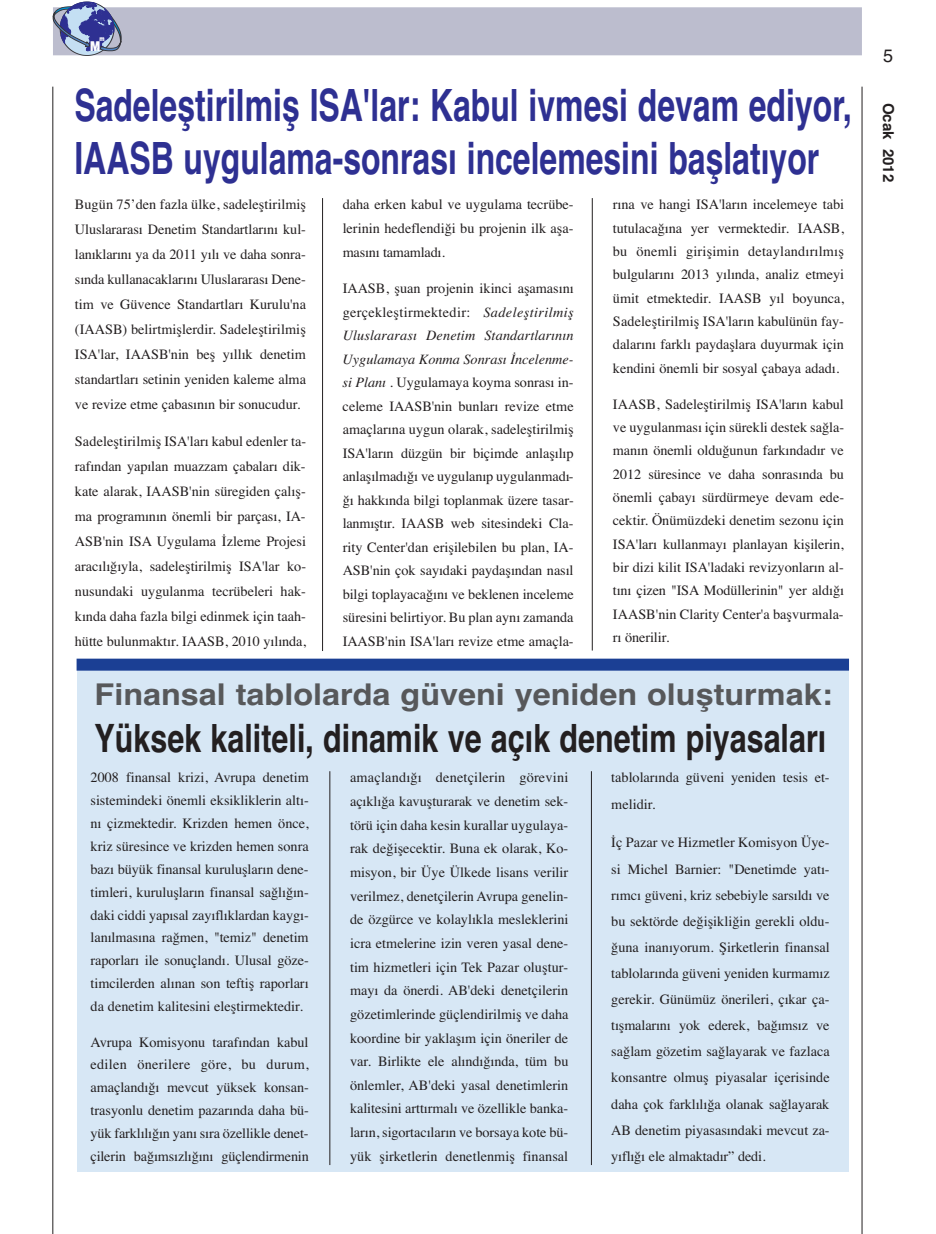
<style>
.page{position:relative;width:936px;height:1234px;background:#fff}
.page>*{position:absolute;margin:0;border:0;box-sizing:border-box;transform-origin:0 0}
.t1{font:700 44.4px/53.2px "Helvetica TU";color:#2e3092;scale:.72 1}
.t2{font:700 39px "Helvetica TU";color:#231f20;scale:.78 1}
.t3{font:700 30px "Helvetica TU";color:#57585a;scale:1.08 1}
.t4{font:18px "Helvetica TU";color:#231f20}
.t5{font:700 15px "Helvetica TU";color:#231f20}
.t6{font:14.25px/23.2px "Times TU";color:#231f20;text-align:justify}
.t7{font:900 13.65px "Helvetica Neue";color:#fff;scale:.79 1}
.t8{font:900 7.05px "Helvetica Neue";color:#fff;scale:.76 1}
.s1{font-style:italic}
</style>
<div class="page">
<div style="left:53px;top:7px;width:808px;height:48px;background:#bcbdce"></div>
<svg style="left:53px;top:2px;width:68px;height:54px"></svg>
<hr style="left:52px;top:87px;width:1px;height:1146px;background:#231f20">
<hr style="left:861px;top:87px;width:1px;height:1146px;background:#231f20">
<hr style="left:322px;top:198px;width:1px;height:453px;background:#231f20">
<hr style="left:592px;top:198px;width:1px;height:452px;background:#231f20">
<div style="left:77px;top:658px;width:771px;height:513px;background:#d7e7f5"></div>
<hr style="left:329px;top:771px;width:1px;height:393px;background:#231f20">
<hr style="left:591px;top:771px;width:1px;height:393px;background:#231f20">
<div style="left:77px;top:658px;width:772px;height:12px;background:#1b3f94"></div>
<p class="t8" style="left:99px;top:36px;width:8px">m</p>
<p class="t7" style="left:90px;top:41px;width:14px">M</p>
<h1 class="t1" style="left:74px;top:79px;width:1081px">Sadeleştirilmiş ISA'lar: Kabul ivmesi devam ediyor,<br>IAASB uygulama-sonrası incelemesini başlatıyor</h1>
<p class="t6" style="left:75px;top:192px;width:233px;line-height:24.9px">Bugün 75’den fazla ülke, sadeleştirilmiş Uluslararası Denetim Standartlarını kul&shy;lanıklarını ya da 2011 yılı ve daha sonra&shy;sında kullanacaklarını Uluslararası Dene&shy;tim ve Güvence Standartları Kurulu'na (IAASB) belirtmişlerdir. Sadeleştirilmiş ISA'lar, IAASB'nin beş yıllık denetim standartları setinin yeniden kaleme alma ve revize etme çabasının bir sonucudur.</p>
<p class="t6" style="left:75px;top:429px;width:233px;line-height:24.9px">Sadeleştirilmiş ISA'ları kabul edenler ta&shy;rafından yapılan muazzam çabaları dik&shy;kate alarak, IAASB'nin süregiden çalış&shy;ma programının önemli bir parçası, IA-ASB'nin ISA Uygulama İzleme Projesi aracılığıyla, sadeleştirilmiş ISA'lar ko&shy;nusundaki uygulanma tecrübeleri hak&shy;kında daha fazla bilgi edinmek için taah&shy;hütte bulunmaktır. IAASB, 2010 yılında,</p>
<p class="t6" style="left:342px;top:192px;width:232px;line-height:23.9px">daha erken kabul ve uygulama tecrübe&shy;lerinin hedeflendiği bu projenin ilk aşa&shy;masını tamamladı.</p>
<p class="t6" style="left:342px;top:277px;width:233px">IAASB, şuan projenin ikinci aşamasını gerçekleştirmektedir: <span class="s1">Sadeleştirilmiş Uluslararası Denetim Standartlarının Uygulamaya Konma Sonrası İncelenme&shy;si Planı .</span> Uygulamaya koyma sonrası in&shy;celeme IAASB'nin bunları revize etme amaçlarına uygun olarak, sadeleştirilmiş ISA'ların düzgün bir biçimde anlaşılıp anlaşılmadığı ve uygulanıp uygulanmadı&shy;ğı hakkında bilgi toplanmak üzere tasar&shy;lanmıştır. IAASB web sitesindeki Cla&shy;rity Center'dan erişilebilen bu plan, IA-ASB'nin çok sayıdaki paydaşından nasıl bilgi toplayacağını ve beklenen inceleme süresini belirtiyor. Bu plan aynı zamanda IAASB'nin ISA'ları revize etme amaçla-</p>
<p class="t6" style="left:613px;top:193px;width:233px">rına ve hangi ISA'ların incelemeye tabi tutulacağına yer vermektedir. IAASB, bu önemli girişimin detaylandırılmış bulgularını 2013 yılında, analiz etmeyi ümit etmektedir. IAASB yıl boyunca, Sadeleştirilmiş ISA'ların kabulünün fay&shy;dalarını farklı paydaşlara duyurmak için kendini önemli bir sosyal çabaya adadı.</p>
<p class="t6" style="left:613px;top:392px;width:233px">IAASB, Sadeleştirilmiş ISA'ların kabul ve uygulanması için sürekli destek sağla&shy;manın önemli olduğunun farkındadır ve 2012 süresince ve daha sonrasında bu önemli çabayı sürdürmeye devam ede&shy;cektir. Önümüzdeki denetim sezonu için ISA'ları kullanmayı planlayan kişilerin, bir dizi kilit ISA'ladaki revizyonların al&shy;tını çizen "ISA Modüllerinin" yer aldığı IAASB'nin Clarity Center'a başvurmala&shy;rı önerilir.</p>
<h3 class="t3" style="left:95px;top:677px;width:684px">Finansal tablolarda güveni yeniden oluşturmak:</h3>
<h2 class="t2" style="left:95px;top:715px;width:939px">Yüksek kaliteli, dinamik ve açık denetim piyasaları</h2>
<p class="t6" style="left:90px;top:766px;width:220px;line-height:22.8px">2008 finansal krizi, Avrupa denetim sistemindeki önemli eksikliklerin altı&shy;nı çizmektedir. Krizden hemen önce, kriz süresince ve krizden hemen sonra bazı büyük finansal kuruluşların dene&shy;timleri, kuruluşların finansal sağlığın&shy;daki ciddi yapısal zayıflıklardan kaygı&shy;lanılmasına rağmen, "temiz" denetim raporları ile sonuçlandı. Ulusal göze&shy;timcilerden alınan son teftiş raporları da denetim kalitesini eleştirmektedir.</p>
<p class="t6" style="left:90px;top:1029px;width:220px;line-height:22.8px">Avrupa Komisyonu tarafından kabul edilen önerilere göre, bu durum, amaçlandığı mevcut yüksek konsan&shy;trasyonlu denetim pazarında daha bü&shy;yük farklılığın yanı sıra özellikle denet&shy;çilerin bağımsızlığını güçlendirmenin</p>
<p class="t6" style="left:350px;top:765px;width:220px;line-height:23.7px">amaçlandığı denetçilerin görevini açıklığa kavuşturarak ve denetim sek&shy;törü için daha kesin kurallar uygulaya&shy;rak değişecektir. Buna ek olarak, Ko&shy;misyon, bir Üye Ülkede lisans verilir verilmez, denetçilerin Avrupa genelin&shy;de özgürce ve kolaylıkla mesleklerini icra etmelerine izin veren yasal dene&shy;tim hizmetleri için Tek Pazar oluştur&shy;mayı da önerdi. AB'deki denetçilerin gözetimlerinde güçlendirilmiş ve daha koordine bir yaklaşım için öneriler de var. Birlikte ele alındığında, tüm bu önlemler, AB'deki yasal denetimlerin kalitesini arttırmalı ve özellikle banka&shy;ların, sigortacıların ve borsaya kote bü&shy;yük şirketlerin denetlenmiş finansal</p>
<p class="t6" style="left:611px;top:764px;width:220px;line-height:26.1px">tablolarında güveni yeniden tesis et&shy;melidir.</p>
<p class="t6" style="left:611px;top:829px;width:220px;line-height:26.1px">İç Pazar ve Hizmetler Komisyon Üye&shy;si Michel Barnier: "Denetimde yatı&shy;rımcı güveni, kriz sebebiyle sarsıldı ve bu sektörde değişikliğin gerekli oldu&shy;ğuna inanıyorum. Şirketlerin finansal tablolarında güveni yeniden kurmamız gerekir. Günümüz önerileri, çıkar ça&shy;tışmalarını yok ederek, bağımsız ve sağlam gözetim sağlayarak ve fazlaca konsantre olmuş piyasalar içerisinde daha çok farklılığa olanak sağlayarak AB denetim piyasasındaki mevcut za&shy;yıflığı ele almaktadır” dedi.</p>
<p class="t4" style="left:883px;top:45px;width:12px">5</p>
<p class="t5" style="left:897px;top:103px;width:81px;rotate:90deg">Ocak 2012</p>
</div>
